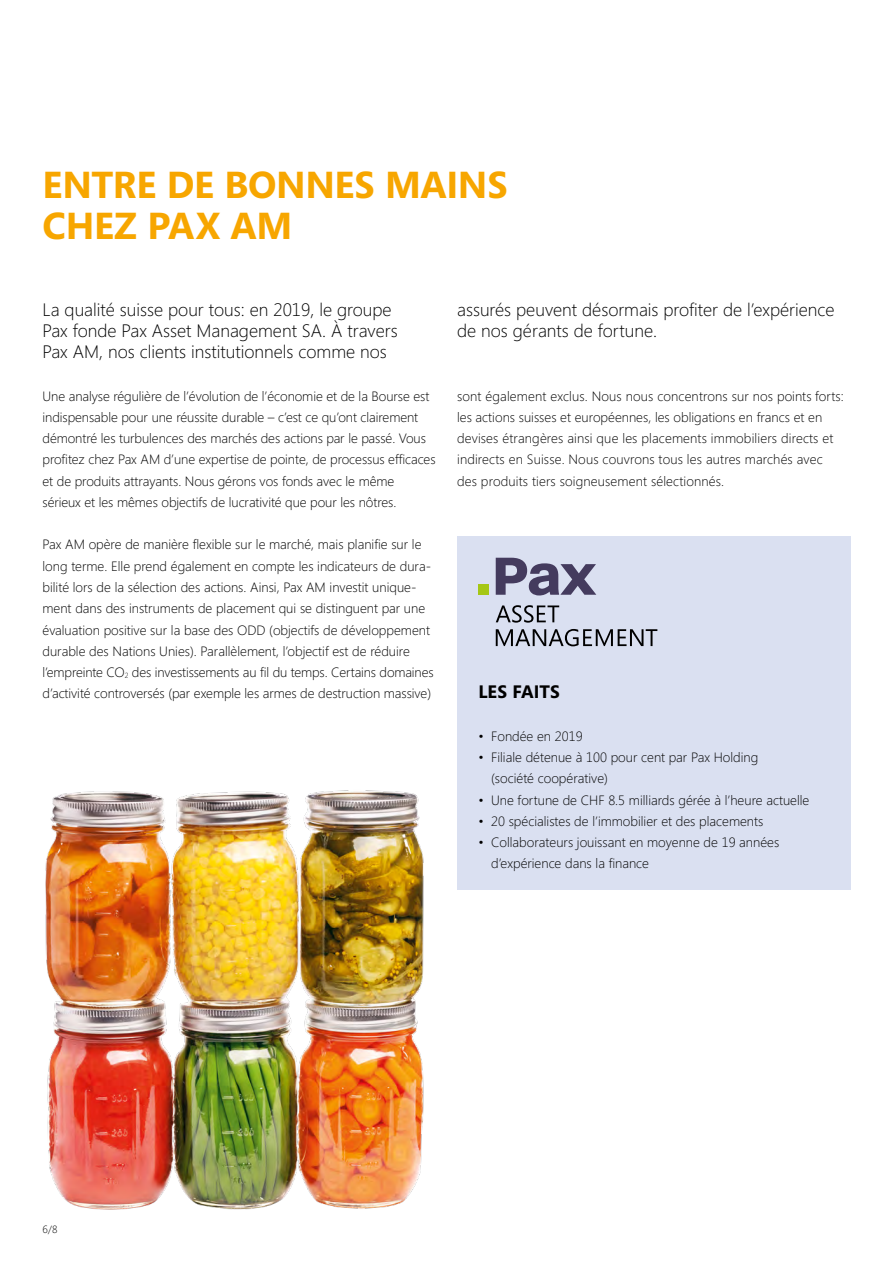
<style>
.page{position:relative;width:893px;height:1263px;background:#fff}
.page>*{position:absolute;margin:0;border:0;box-sizing:border-box;transform-origin:0 0}
.t1{font:700 37.5px/40.5px "Segoe";letter-spacing:-.01em;color:#f7a600}
.t2{font:300 18px/21.3px "Segoe";color:#000}
.t3{font:700 18px "Segoe";color:#000}
.t4{font:300 13.5px/21.3px "Segoe";color:#000}
.t5{font:300 10.5px "Segoe";color:#000}
</style>
<div class="page">
<img style="left:45px;top:790px;width:379px;height:420px">
<div style="left:457px;top:536px;width:393px;height:354px;background:#dae0f1"></div>
<svg style="left:496px;top:558px;width:100px;height:37px"></svg>
<div style="left:478px;top:584px;width:11px;height:11px;background:#a5c715"></div>
<svg style="left:496px;top:605px;width:63px;height:18px"></svg>
<svg style="left:496px;top:629px;width:161px;height:17px"></svg>
<h1 class="t1" style="left:43px;top:164px;width:466px">ENTRE DE BONNES MAINS<br>CHEZ PAX AM</h1>
<h2 class="t2" style="left:43px;top:299px;width:357px">La qualité suisse pour tous: en 2019, le groupe<br>Pax fonde Pax Asset Management SA. À travers<br>Pax AM, nos clients institutionnels comme nos</h2>
<h2 class="t2" style="left:457px;top:299px;width:379px">assurés peuvent désormais profiter de l’expérience de nos gérants de fortune.</h2>
<p class="t4" style="left:43px;top:385px;width:395px">Une analyse régulière de l’évolution de l’économie et de la Bourse est indispensable pour une réussite durable – c’est ce qu’ont clairement démontré les turbulences des marchés des actions par le passé. Vous profitez chez Pax AM d’une expertise de pointe, de processus efficaces et de produits attrayants. Nous gérons vos fonds avec le même sérieux et les mêmes objectifs de lucrativité que pour les nôtres.</p>
<p class="t4" style="left:43px;top:534px;width:393px">Pax AM opère de manière flexible sur le marché, mais planifie sur le long terme. Elle prend également en compte les indicateurs de dura&shy;bilité lors de la sélection des actions. Ainsi, Pax AM investit unique&shy;ment dans des instruments de placement qui se distinguent par une évaluation positive sur la base des ODD (objectifs de développement durable des Nations Unies). Parallèlement, l’objectif est de réduire l’empreinte CO<sub>2</sub> des investissements au fil du temps. Certains domaines d’activité controversés (par exemple les armes de destruction massive)</p>
<p class="t4" style="left:457px;top:385px;width:388px">sont également exclus. Nous nous concentrons sur nos points forts: les actions suisses et européennes, les obligations en francs et en devises étrangères ainsi que les placements immobiliers directs et indirects en Suisse. Nous couvrons tous les autres marchés avec des produits tiers soigneusement sélectionnés.</p>
<h2 class="t3" style="left:478px;top:679px;width:83px">LES FAITS</h2>
<p class="t4" style="left:478px;top:725px;width:106px">• Fondée en 2019</p>
<p class="t4" style="left:491px;top:747px;width:269px;text-indent:-13px">• Filiale détenue à 100 pour cent par Pax Holding (société coopérative)</p>
<p class="t4" style="left:478px;top:789px;width:333px">• Une fortune de CHF 8.5 milliards gérée à l’heure actuelle</p>
<p class="t4" style="left:478px;top:810px;width:287px">• 20 spécialistes de l’immobilier et des placements</p>
<p class="t4" style="left:491px;top:832px;width:290px;text-indent:-13px">• Collaborateurs jouissant en moyenne de 19 années d’expérience dans la finance</p>
<p class="t5" style="left:43px;top:1223px;width:17px">6/8</p>
</div>
